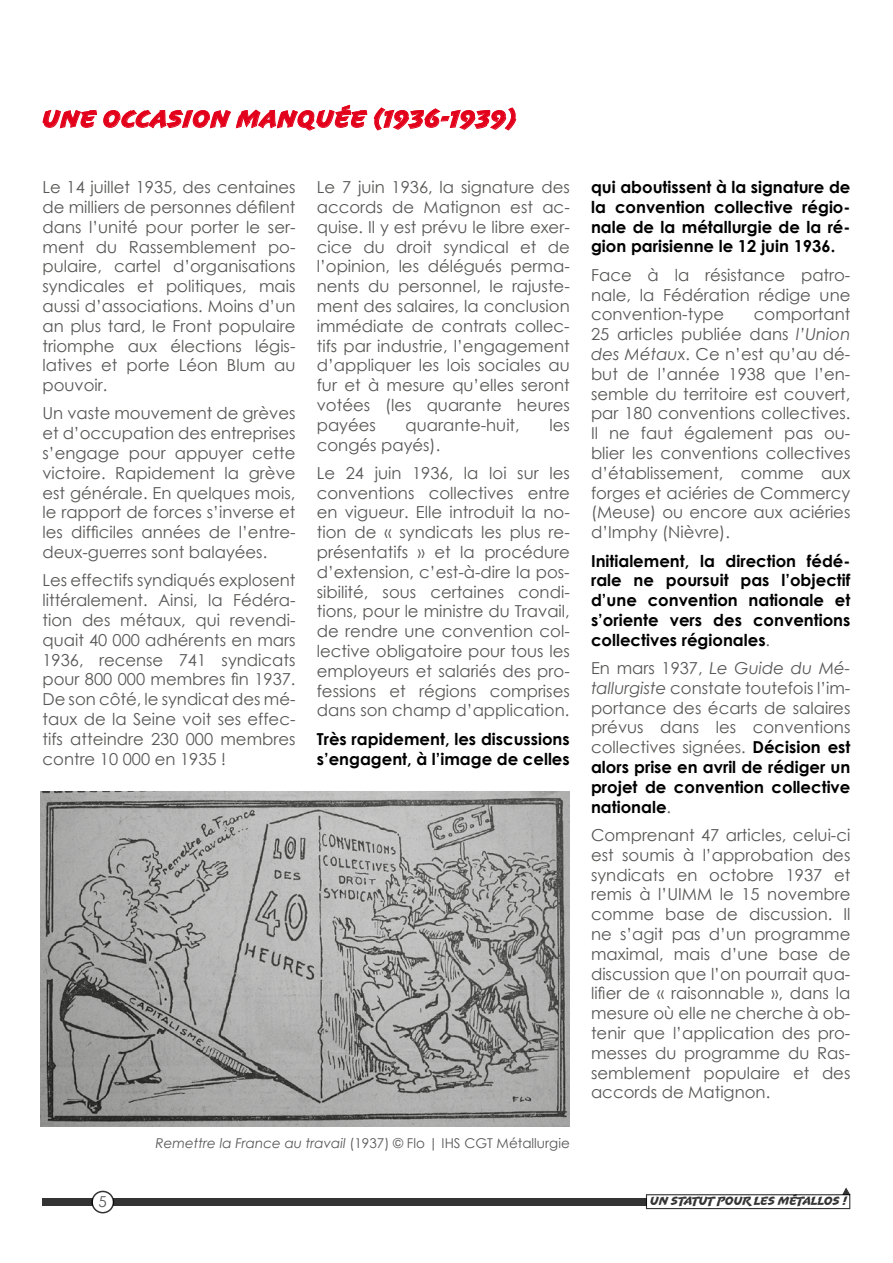
<style>
.page{position:relative;width:893px;height:1263px;background:#fff}
.page>*{position:absolute;margin:0;border:0;box-sizing:border-box;transform-origin:0 0}
.t1{font:24px "Uppercut Angle";letter-spacing:.04em;color:#e2001a}
.t2{font:16.5px/19.8px "Century Gothic";color:#575756;text-align:justify}
.t3{font:700 16.5px/19.8px "Century Gothic";color:#000;text-align:justify}
.t4{font:15px "Century Gothic";color:#575756}
.t5{font:13.5px "Century Gothic";color:#575756}
.t6{font:12px "Uppercut Angle";color:#000}
.s1{font-style:italic}
.s2{font-weight:400;color:#575756}
.s3{font-weight:700;color:#000}
</style>
<div class="page">
<div style="left:113px;top:1198px;width:533px;height:7px;background:#333"></div>
<svg style="left:645px;top:1187px;width:206px;height:23px"></svg>
<div style="left:91px;top:1191px;width:23px;height:22px;border:2px solid #000;border-radius:50%"></div>
<div style="left:43px;top:1198px;width:50px;height:7px;background:#333"></div>
<svg style="left:42px;top:109px;width:55px;height:20px"></svg>
<svg style="left:103px;top:104px;width:414px;height:27px"></svg>
<img style="left:41px;top:791px;width:529px;height:335px">
<h1 class="t1" style="left:43px;top:105px;width:476px">UNE OCCASION MANQUÉE (1936-1939)</h1>
<p class="t2" style="left:43px;top:177px;width:254px">Le 14 juillet 1935, des centaines de milliers de personnes défilent dans l’unité pour porter le ser&shy;ment du Rassemblement po&shy;pulaire, cartel d’organisations syndicales et politiques, mais aussi d’associations. Moins d’un an plus tard, le Front populaire triomphe aux élections légis&shy;latives et porte Léon Blum au pouvoir.</p>
<p class="t2" style="left:43px;top:403px;width:255px">Un vaste mouvement de grèves et d’occupation des entreprises s’engage pour appuyer cette victoire. Rapidement la grève est générale. En quelques mois, le rapport de forces s’inverse et les difficiles années de l’entre&shy;deux-guerres sont balayées.</p>
<p class="t2" style="left:43px;top:570px;width:255px">Les effectifs syndiqués explosent littéralement. Ainsi, la Fédéra&shy;tion des métaux, qui revendi&shy;quait 40 000 adhérents en mars 1936, recense 741 syndicats pour 800 000 membres fin 1937.<br>De son côté, le syndicat des mé&shy;taux de la Seine voit ses effec&shy;tifs atteindre 230 000 membres contre 10 000 en 1935 !</p>
<p class="t2" style="left:317px;top:177px;width:255px">Le 7 juin 1936, la signature des accords de Matignon est ac&shy;quise. Il y est prévu le libre exer&shy;cice du droit syndical et de l’opinion, les délégués perma&shy;nents du personnel, le rajuste&shy;ment des salaires, la conclusion immédiate de contrats collec&shy;tifs par industrie, l’engagement d’appliquer les lois sociales au fur et à mesure qu’elles seront votées (les quarante heures payées</p>
<p class="t2" style="left:406px;top:415px;width:116px">quarante-huit,</p>
<p class="t2" style="left:549px;top:415px;width:22px">les</p>
<p class="t2" style="left:317px;top:430px;width:254px;line-height:28.3px">congés payés).<br>Le 24 juin 1936, la loi sur les</p>
<p class="t2" style="left:317px;top:482px;width:255px">conventions collectives entre en vigueur. Elle introduit la no&shy;tion de « syndicats les plus re&shy;présentatifs » et la procédure d’extension, c’est-à-dire la pos&shy;sibilité, sous certaines condi&shy;tions, pour le ministre du Travail, de rendre une convention col&shy;lective obligatoire pour tous les employeurs et salariés des pro&shy;fessions et régions comprises dans son champ d’application.</p>
<p class="t3" style="left:317px;top:728px;width:254px">Très rapidement, les discussions s’engagent, à l’image de celles</p>
<p class="t4" style="left:99px;top:1191px;width:10px">5</p>
<p class="t5" style="left:156px;top:1133px;width:416px"><span class="s1">Remettre la France au travail</span> (1937) © Flo | IHS CGT Métallurgie</p>
<p class="t3" style="left:591px;top:176px;width:261px">qui aboutissent à la signature de la convention collective régio&shy;nale de la métallurgie de la ré&shy;gion parisienne le 12 juin 1936.</p>
<p class="t2" style="left:591px;top:265px;width:261px">Face à la résistance patro&shy;nale, la Fédération rédige une convention-type</p>
<p class="t2" style="left:591px;top:304px;width:261px;text-indent:163px">comportant 25 articles publiée dans <span class="s1">l’Union des Métaux</span>. Ce n’est qu’au dé&shy;but de l’année 1938 que l’en&shy;semble du territoire est couvert, par 180 conventions collectives.<br>Il ne faut également pas ou&shy;blier les conventions collectives d’établissement, comme aux forges et aciéries de Commercy (Meuse) ou encore aux aciéries d’Imphy (Nièvre).</p>
<p class="t3" style="left:591px;top:550px;width:261px">Initialement, la direction fédé&shy;rale ne poursuit pas l’objectif d’une convention nationale et s’oriente vers des conventions collectives régionales<span class="s2">.</span></p>
<p class="t2" style="left:591px;top:658px;width:261px">En mars 1937, <span class="s1">Le Guide du Mé&shy;tallurgiste</span> constate toutefois l’im&shy;portance des écarts de salaires prévus dans les conventions collectives signées. <span class="s3">Décision est alors prise en avril de rédiger un projet de convention collective nationale</span>.</p>
<p class="t2" style="left:591px;top:825px;width:261px">Comprenant 47 articles, celui-ci est soumis à l’approbation des syndicats en octobre 1937 et remis à l’UIMM le 15 novembre comme base de discussion. Il ne s’agit pas d’un programme maximal, mais d’une base de discussion que l’on pourrait qua&shy;lifier de « raisonnable », dans la mesure où elle ne cherche à ob&shy;tenir que l’application des pro&shy;messes du programme du Ras&shy;semblement populaire et des accords de Matignon.</p>
<p class="t6" style="left:650px;top:1194px;width:198px">UN STATUT POUR LES MÉTALLOS !</p>
</div>
